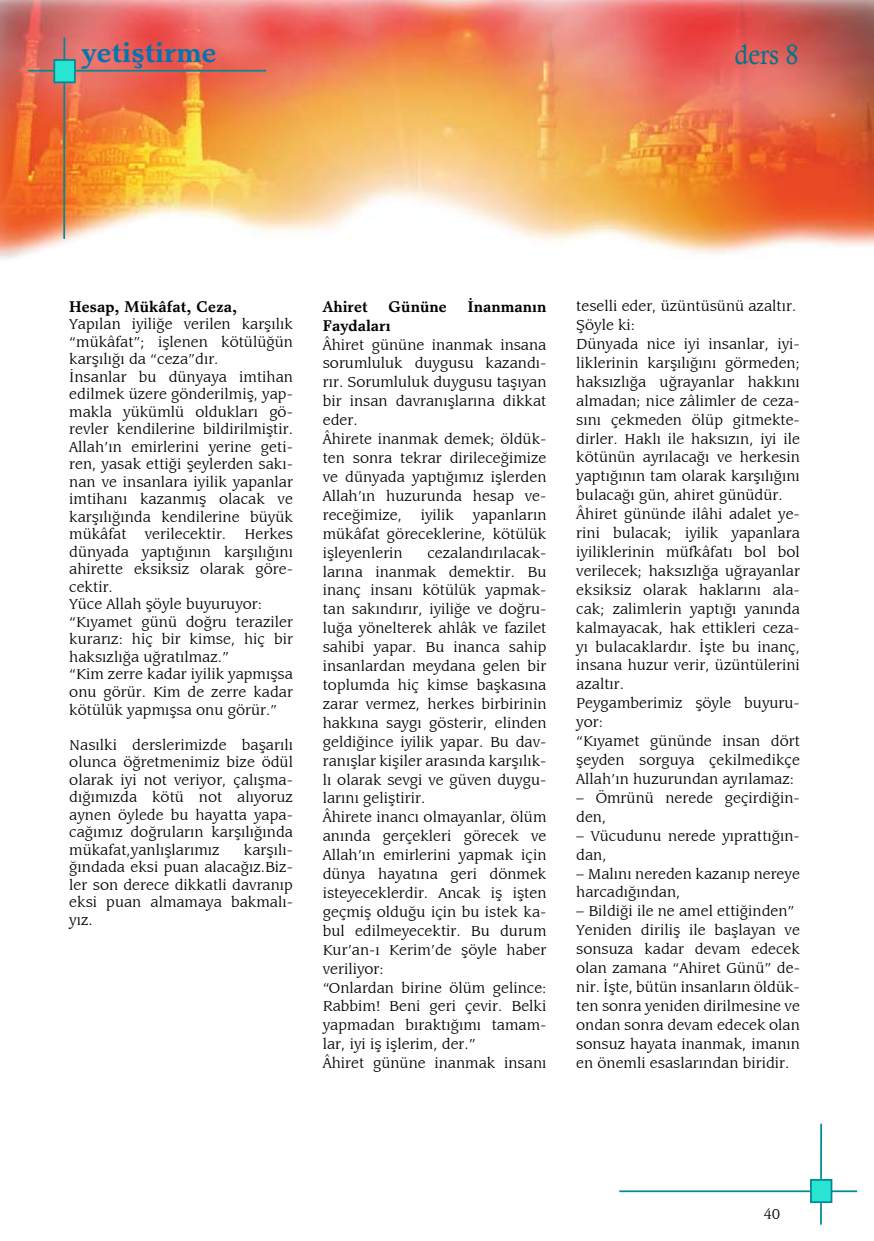
<style>
.page{position:relative;width:874px;height:1241px;background:#fff}
.page>*{position:absolute;margin:0;border:0;box-sizing:border-box;transform-origin:0 0}
.t1{font:700 28px "Matt Ant Bl Bt";color:#0075b0;scale:1.04 1}
.t2{font:28px "Calisto";color:#00758a;scale:.91 1}
.t3{font:15.75px/18.9px "Leawood IT Cby BT";color:#000}
.t4{font:700 15.75px "Matt Ant Bl Bt";color:#000}
</style>
<div class="page">
<img style="left:0;top:0;width:873px;height:259px">
<hr style="left:63px;top:37px;width:2px;height:202px;background:#008a98">
<hr style="left:28px;top:70px;width:238px;height:2px;background:#008a98">
<div style="left:53px;top:59px;width:23px;height:24px;background:#28e4d0;border:2px solid #008a98"></div>
<hr style="left:819px;top:1123px;width:2px;height:101px;background:#008a98">
<hr style="left:619px;top:1190px;width:237px;height:1px;background:#008a98">
<div style="left:809px;top:1178px;width:23px;height:24px;background:#28e4d0;border:2px solid #008a98"></div>
<h1 class="t1" style="left:82px;top:35px;width:131px">yetiştirme</h1>
<h1 class="t2" style="left:734px;top:38px;width:72px">ders 8</h1>
<p class="t4" style="left:69px;top:296px;width:169px">Hesap, Mükâfat, Ceza,</p>
<p class="t3" style="left:69px;top:315px;width:225px;line-height:17.5px">Yapılan iyiliğe verilen karşılık “mükâfat”; işlenen kötülüğün karşılığı da “ceza”dır.<br>İnsanlar bu dünyaya imtihan edilmek üzere gönderilmiş, yap&shy;makla yükümlü oldukları gö&shy;revler kendilerine bildirilmiştir.<br>Allah’ın emirlerini yerine geti&shy;ren, yasak ettiği şeylerden sakı&shy;nan ve insanlara iyilik yapanlar imtihanı kazanmış olacak ve karşılığında kendilerine büyük mükâfat verilecektir. Herkes dünyada yaptığının karşılığını ahirette eksiksiz olarak göre&shy;cektir.<br>Yüce Allah şöyle buyuruyor: “Kıyamet günü doğru teraziler kurarız: hiç bir kimse, hiç bir haksızlığa uğratılmaz.”<br>“Kim zerre kadar iyilik yapmışsa onu görür. Kim de zerre kadar kötülük yapmışsa onu görür.”</p>
<p class="t3" style="left:69px;top:735px;width:225px;line-height:17.5px;text-align:justify">Nasılki derslerimizde başarılı olunca öğretmenimiz bize ödül olarak iyi not veriyor, çalışma&shy;dığımızda kötü not alıyoruz aynen öylede bu hayatta yapa&shy;cağımız doğruların karşılığında mükafat,yanlışlarımız</p>
<p class="t3" style="left:69px;top:840px;width:225px;line-height:17.5px;text-align:justify;text-indent:174px">karşılı&shy;ğındada eksi puan alacağız.Biz&shy;ler son derece dikkatli davranıp eksi puan almamaya bakmalı&shy;yız.</p>
<p class="t4" style="left:322px;top:296px;width:47px">Ahiret</p>
<p class="t4" style="left:388px;top:296px;width:59px">Gününe</p>
<p class="t4" style="left:467px;top:296px;width:80px">İnanmanın</p>
<p class="t4" style="left:322px;top:315px;width:69px">Faydaları</p>
<p class="t3" style="left:322px;top:335px;width:225px">Âhiret gününe inanmak insana sorumluluk duygusu kazandı&shy;rır. Sorumluluk duygusu taşıyan bir insan davranışlarına dikkat eder.<br>Âhirete inanmak demek; öldük&shy;ten sonra tekrar dirileceğimize ve dünyada yaptığımız işlerden<br>Allah’ın huzurunda hesap ve&shy;receğimize, iyilik yapanların mükâfat göreceklerine, kötülük işleyenlerin</p>
<p class="t3" style="left:322px;top:543px;width:225px;text-indent:105px">cezalandırılacak&shy;larına inanmak demektir. Bu inanç insanı kötülük yapmak&shy;tan sakındırır, iyiliğe ve doğru&shy;luğa yönelterek ahlâk ve fazilet sahibi yapar. Bu inanca sahip insanlardan meydana gelen bir toplumda hiç kimse başkasına zarar vermez, herkes birbirinin hakkına saygı gösterir, elinden geldiğince iyilik yapar. Bu dav&shy;ranışlar kişiler arasında karşılık&shy;lı olarak sevgi ve güven duygu&shy;larını geliştirir.<br>Âhirete inancı olmayanlar, ölüm anında gerçekleri görecek ve<br>Allah’ın emirlerini yapmak için dünya hayatına geri dönmek isteyeceklerdir. Ancak iş işten geçmiş olduğu için bu istek ka&shy;bul edilmeyecektir. Bu durum<br>Kur’an-ı Kerim’de şöyle haber veriliyor:<br>“Onlardan birine ölüm gelince:<br>Rabbim! Beni geri çevir. Belki yapmadan bıraktığımı tamam&shy;lar, iyi iş işlerim, der.”<br>Âhiret gününe inanmak insanı</p>
<p class="t3" style="left:576px;top:296px;width:225px">teselli eder, üzüntüsünü azaltır.<br>Şöyle ki:<br>Dünyada nice iyi insanlar, iyi&shy;liklerinin karşılığını görmeden; haksızlığa uğrayanlar hakkını almadan; nice zâlimler de ceza&shy;sını çekmeden ölüp gitmekte&shy;dirler. Haklı ile haksızın, iyi ile kötünün ayrılacağı ve herkesin yaptığının tam olarak karşılığını bulacağı gün, ahiret günüdür.<br>Âhiret gününde ilâhi adalet ye&shy;rini bulacak; iyilik yapanlara iyiliklerinin müfkâfatı bol bol verilecek; haksızlığa uğrayanlar eksiksiz olarak haklarını ala&shy;cak; zalimlerin yaptığı yanında kalmayacak, hak ettikleri ceza&shy;yı bulacaklardır. İşte bu inanç, insana huzur verir, üzüntülerini azaltır.<br>Peygamberimiz şöyle buyuru&shy;yor:<br>“Kıyamet gününde insan dört şeyden sorguya çekilmedikçe<br>Allah’ın huzurundan ayrılamaz:</p>
<p class="t3" style="left:576px;top:788px;width:225px">– Ömrünü nerede geçirdiğin&shy;den,</p>
<p class="t3" style="left:576px;top:826px;width:225px">– Vücudunu nerede yıprattığın&shy;dan,</p>
<p class="t3" style="left:576px;top:863px;width:225px">– Malını nereden kazanıp nereye harcadığından,</p>
<p class="t3" style="left:576px;top:901px;width:225px">– Bildiği ile ne amel ettiğinden”<br>Yeniden diriliş ile başlayan ve sonsuza kadar devam edecek olan zamana “Ahiret Günü” de&shy;nir. İşte, bütün insanların öldük&shy;ten sonra yeniden dirilmesine ve ondan sonra devam edecek olan sonsuz hayata inanmak, imanın en önemli esaslarından biridir.</p>
<p class="t3" style="left:763px;top:1204px;width:18px">40</p>
</div>
